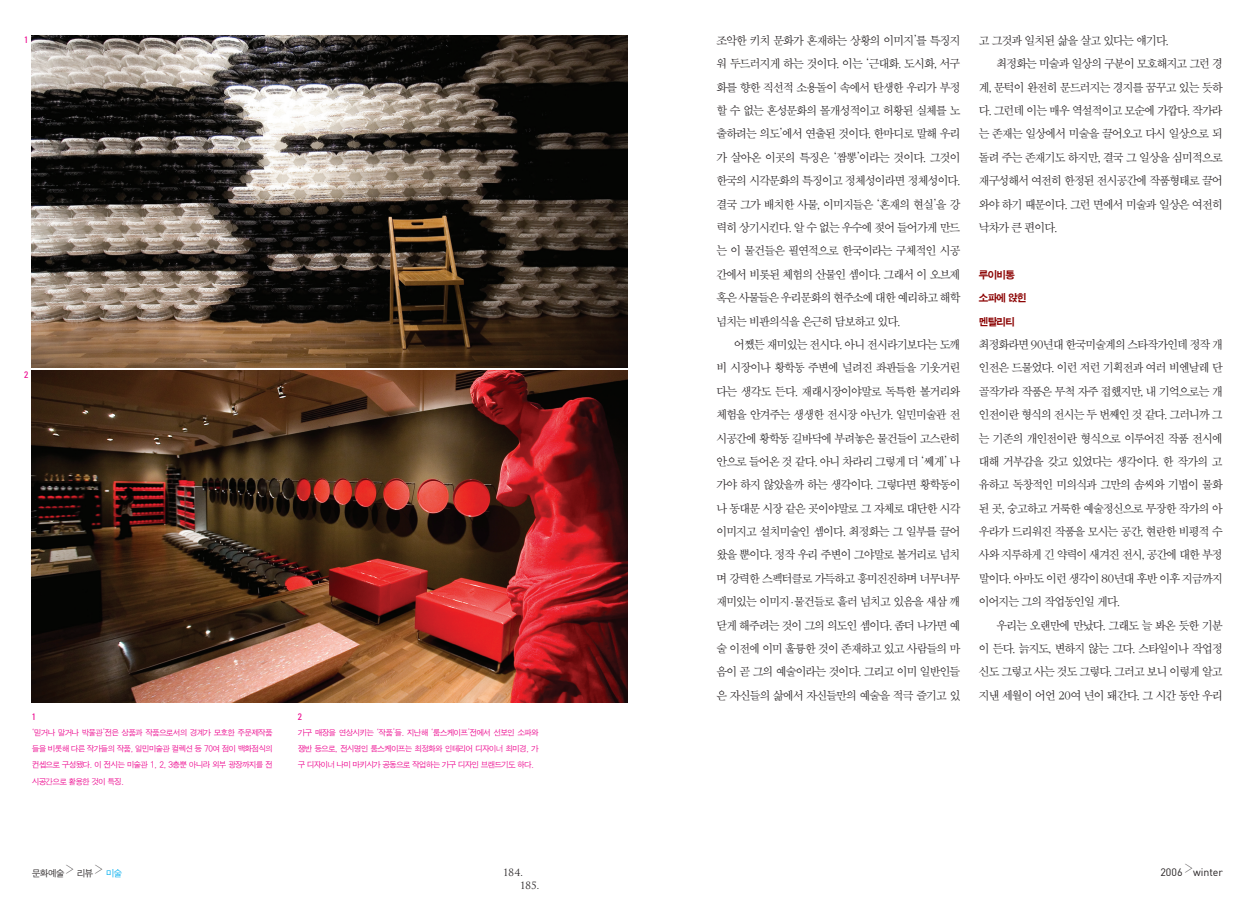
<style>
.page{position:relative;width:1255px;height:922px;background:#fff}
.page>*{position:absolute;margin:0;border:0;box-sizing:border-box;transform-origin:0 0}
.t1{font:11.88px/23.4px "SMSS Myung Jo 10 Std";letter-spacing:-.13em;color:#231f20;text-align:justify;scale:.96 1}
.t2{font:10.62px "SMK Gothic Std";letter-spacing:-.13em;color:#8b0202;scale:.96 1}
.t3{font:10.62px "Dinreg";color:#231f20}
.t4{font:9.75px/12.4px "Trajan";color:#231f20}
.t5{font:9.38px "SMJ Gothic Std";letter-spacing:-.11em;color:#231f20;scale:.95 1}
.t6{font:condensed 9.38px "Univers";color:#ed028c}
.t7{font:8.12px/16.2px "SMJ Gothic Std";letter-spacing:-.11em;color:#ed028c;text-align:justify;scale:.95 1}
.s1{color:#00aeef}
</style>
<div class="page">
<img style="left:32px;top:35px;width:595px;height:332px">
<img style="left:32px;top:370px;width:595px;height:332px">
<p class="t6" style="left:24px;top:34px;width:6px">1</p>
<p class="t6" style="left:24px;top:368px;width:6px">2</p>
<p class="t1" style="left:716px;top:29px;width:256px">조악한 키치 문화가 혼재하는 상황의 이미지’를 특징지 워 두드러지게 하는 것이다. 이는 ‘근대화. 도시화, 서구 화를 향한 직선적 소용돌이 속에서 탄생한 우리가 부정 할 수 없는 혼성문화의 몰개성적이고 허황된 실체를 노 출하려는 의도’에서 연출된 것이다. 한마디로 말해 우리 가 살아온 이곳의 특징은 ‘짬뽕’이라는 것이다. 그것이 한국의 시각문화의 특징이고 정체성이라면 정체성이다. 결국 그가 배치한 사물, 이미지들은 ‘혼재의 현실’을 강 력히 상기시킨다. 알 수 없는 우수에 젖어 들어가게 만드 는 이 물건들은 필연적으로 한국이라는 구체적인 시공 간에서 비롯된 체험의 산물인 셈이다. 그래서 이 오브제 혹은 사물들은 우리문화의 현주소에 대한 예리하고 해학 넘치는 비판의식을 은근히 담보하고 있다.</p>
<p class="t1" style="left:716px;top:333px;width:256px;text-indent:18px">어쨌든 재미있는 전시다. 아니 전시라기보다는 도깨 비 시장이나 황학동 주변에 널려진 좌판들을 기웃거린 다는 생각도 든다. 재래시장이야말로 독특한 볼거리와 체험을 안겨주는 생생한 전시장 아닌가. 일민미술관 전 시공간에 황학동 길바닥에 부려놓은 물건들이 고스란히 안으로 들어온 것 같다. 아니 차라리 그렇게 더 ‘쎄게’ 나 가야 하지 않았을까 하는 생각이다. 그렇다면 황학동이 나 동대문 시장 같은 곳이야말로 그 자체로 대단한 시각 이미지고 설치미술인 셈이다. 최정화는 그 일부를 끌어 왔을 뿐이다. 정작 우리 주변이 그야말로 볼거리로 넘치 며 강력한 스펙터클로 가득하고 흥미진진하며 너무너무 재미있는 이미지.물건들로 흘러 넘치고 있음을 새삼 깨 닫게 해주려는 것이 그의 의도인 셈이다. 좀더 나가면 예 술 이전에 이미 훌륭한 것이 존재하고 있고 사람들의 마 음이 곧 그의 예술이라는 것이다. 그리고 이미 일반인들 은 자신들의 삶에서 자신들만의 예술을 적극 즐기고 있</p>
<p class="t1" style="left:978px;top:29px;width:200px">고 그것과 일치된 삶을 살고 있다는 얘기다.</p>
<p class="t1" style="left:996px;top:52px;width:238px">최정화는 미술과 일상의 구분이 모호해지고 그런 경</p>
<p class="t1" style="left:978px;top:76px;width:256px">계, 문턱이 완전히 문드러지는 경지를 꿈꾸고 있는 듯하</p>
<p class="t1" style="left:978px;top:99px;width:256px">다. 그런데 이는 매우 역설적이고 모순에 가깝다. 작가라</p>
<p class="t1" style="left:978px;top:123px;width:256px">는 존재는 일상에서 미술을 끌어오고 다시 일상으로 되</p>
<p class="t1" style="left:978px;top:146px;width:256px">돌려 주는 존재기도 하지만, 결국 그 일상을 심미적으로</p>
<p class="t1" style="left:978px;top:169px;width:256px">재구성해서 여전히 한정된 전시공간에 작품형태로 끌어</p>
<p class="t1" style="left:978px;top:193px;width:256px">와야 하기 때문이다. 그런 면에서 미술과 일상은 여전히</p>
<p class="t1" style="left:978px;top:216px;width:84px">낙차가 큰 편이다.</p>
<p class="t2" style="left:978px;top:269px;width:40px">루이비통</p>
<p class="t2" style="left:978px;top:292px;width:52px">소파에 앉힌</p>
<p class="t2" style="left:978px;top:316px;width:40px">멘탈리티</p>
<p class="t1" style="left:978px;top:333px;width:256px">최정화라면 90년대 한국미술계의 스타작가인데 정작 개 인전은 드물었다. 이런 저런 기획전과 여러 비엔날레 단 골작가라 작품은 무척 자주 접했지만, 내 기억으로는 개 인전이란 형식의 전시는 두 번째인 것 같다. 그러니까 그 는 기존의 개인전이란 형식으로 이루어진 작품 전시에 대해 거부감을 갖고 있었다는 생각이다. 한 작가의 고 유하고 독창적인 미의식과 그만의 솜씨와 기법이 물화 된 곳, 숭고하고 거룩한 예술정신으로 무장한 작가의 아 우라가 드리워진 작품을 모시는 공간, 현란한 비평적 수 사와 지루하게 긴 약력이 새겨진 전시, 공간에 대한 부정 말이다. 아마도 이런 생각이 80년대 후반 이후 지금까지 이어지는 그의 작업동인일 게다.</p>
<p class="t1" style="left:978px;top:613px;width:256px;text-indent:18px">우리는 오랜만에 만났다. 그래도 늘 봐온 듯한 기분 이 든다. 늙지도, 변하지 않는 그다. 스타일이나 작업정 신도 그렇고 사는 것도 그렇다. 그러고 보니 이렇게 알고 지낸 세월이 어언 20여 년이 돼간다. 그 시간 동안 우리</p>
<p class="t6" style="left:32px;top:710px;width:6px">1</p>
<p class="t7" style="left:32px;top:724px;width:255px">‘믿거나 말거나 박물관’전은 상품과 작품으로서의 경계가 모호한 주문제작품 들을 비롯해 다른 작가들의 작품, 일민미술관 컬렉션 등 70여 점이 백화점식의 컨셉으로 구성됐다. 이 전시는 미술관 1, 2, 3층뿐 아니라 외부 광장까지를 전 시공간으로 활용한 것이 특징.</p>
<p class="t6" style="left:298px;top:710px;width:6px">2</p>
<p class="t7" style="left:298px;top:724px;width:255px">가구 매장을 연상시키는 ‘작품’들. 지난해 ‘룸스케이프’전에서 선보인 소파와 쟁반 등으로, 전시명인 룸스케이프는 최정화와 인테리어 디자이너 최미경, 가 구 디자이너 나미 마키시가 공동으로 작업하는 가구 디자인 브랜드기도 하다.</p>
<p class="t5" style="left:32px;top:867px;width:97px">문화예술 › 리뷰 › <span class="s1">미술</span></p>
<p class="t4" style="left:520px;top:866px;width:20px;text-indent:-17px">184.<br>185.</p>
<p class="t3" style="left:1160px;top:865px;width:64px">2006 <sup>›</sup>winter</p>
</div>
